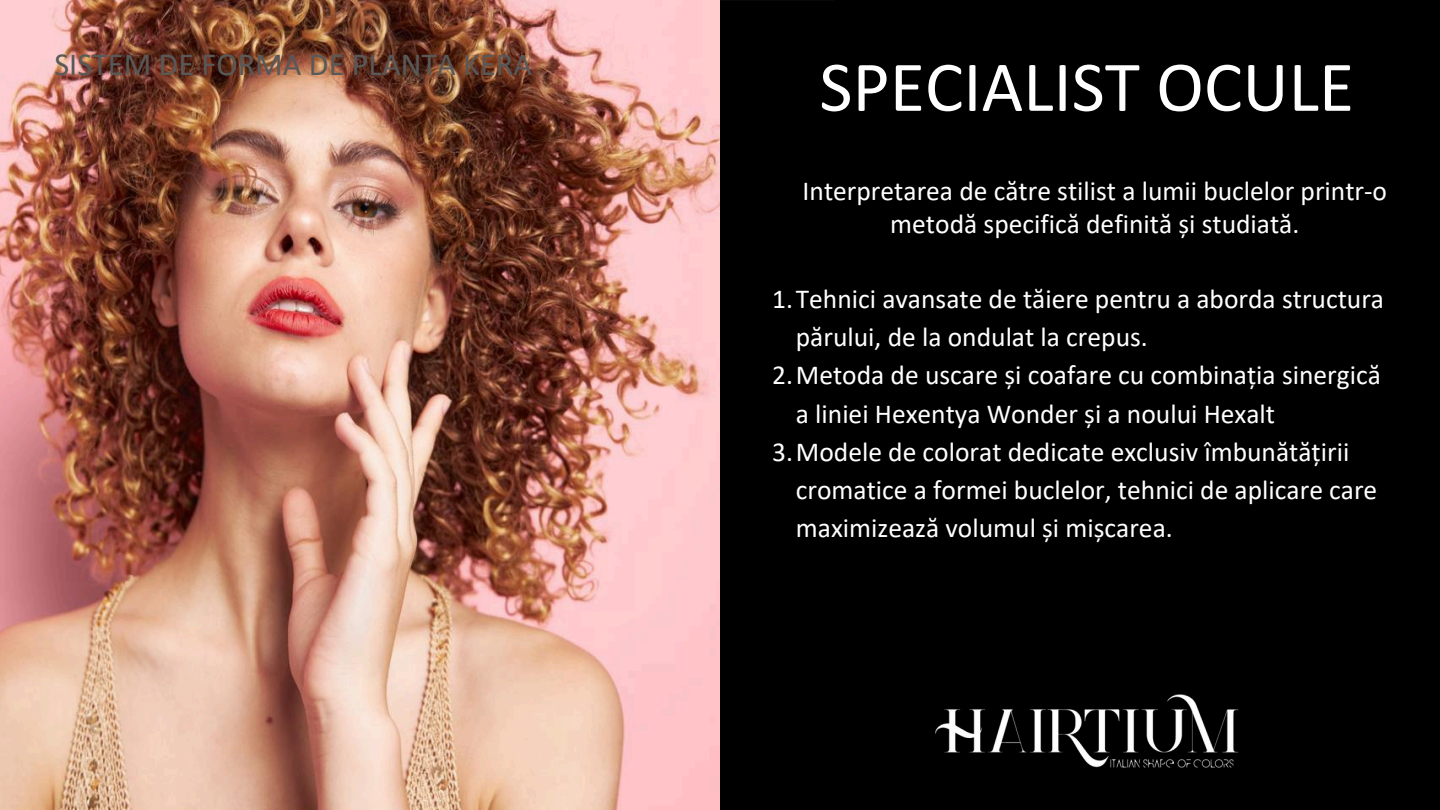
<style>
.page{position:relative;width:1440px;height:810px;background:#000}
.page>*{position:absolute;margin:0;border:0;box-sizing:border-box;transform-origin:0 0}
.t1{font:72.1px "Calibri";color:#fff}
.t2{font:32.3px "Calibri";color:#595959}
.t3{font:27.5px/38.2px "Calibri";color:#fff}
</style>
<div class="page">
<img style="left:0;top:0;width:720px;height:810px">
<img style="left:935px;top:694px;width:304px;height:74px">
<p class="t2" style="left:54px;top:51px;width:479px">SISTEM DE FORMA DE PLANTA KERA</p>
<p class="t1" style="left:819px;top:57px;width:536px">SPECIALIST OCULE</p>
<h2 class="t3" style="left:803px;top:177px;width:586px;line-height:33px;text-align:center">Interpretarea de către stilist a lumii buclelor printr-o metodă specifică definită și studiată.</h2>
<p class="t3" style="left:796px;top:282px;width:590px;text-indent:-24px">1.Tehnici avansate de tăiere pentru a aborda structura părului, de la ondulat la crepus.</p>
<p class="t3" style="left:796px;top:358px;width:587px;text-indent:-24px">2.Metoda de uscare și coafare cu combinația sinergică a liniei Hexentya Wonder și a noului Hexalt</p>
<h1 class="t3" style="left:796px;top:435px;width:583px;text-indent:-24px">3.Modele de colorat dedicate exclusiv îmbunătățirii cromatice a formei buclelor, tehnici de aplicare care maximizează volumul și mișcarea.</h1>
</div>
